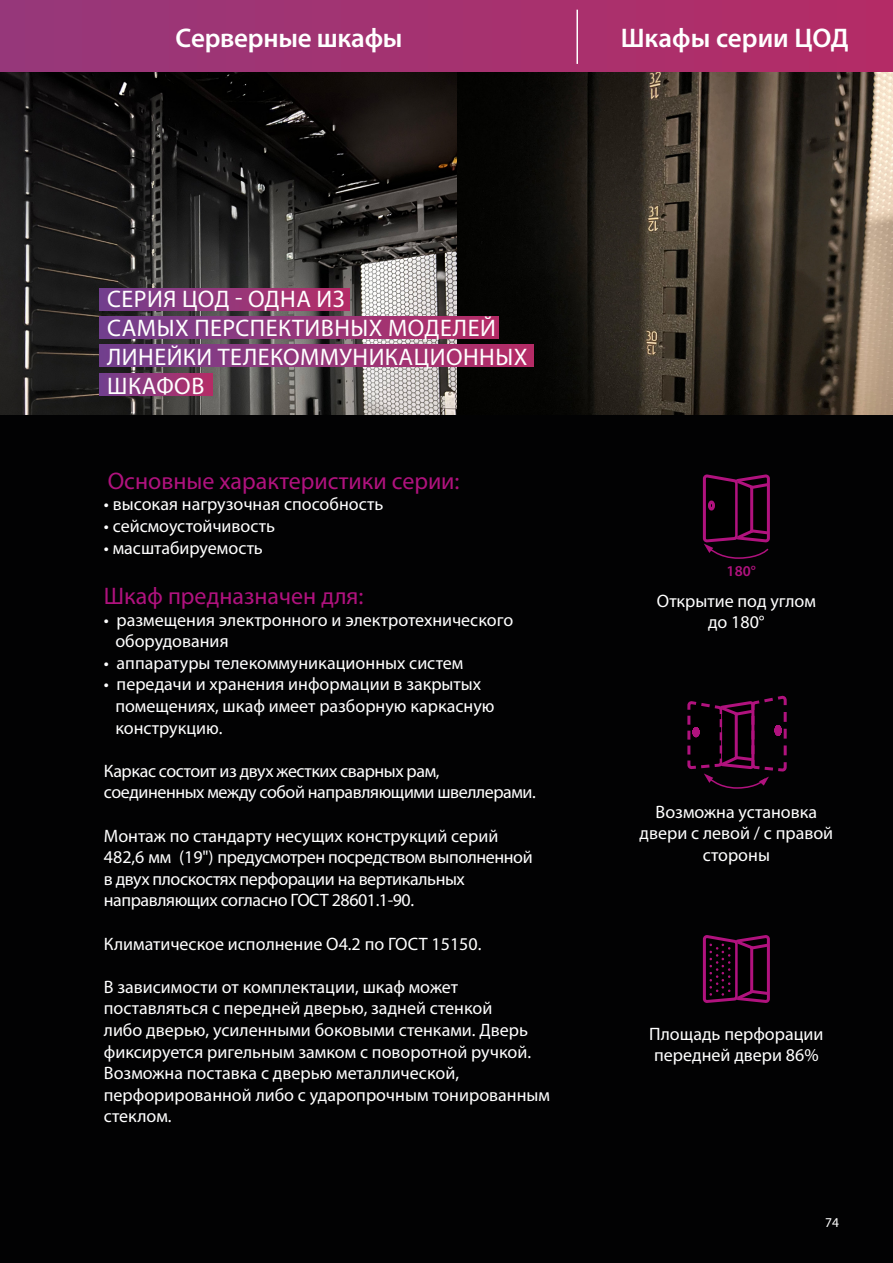
<style>
.page{position:relative;width:893px;height:1263px;background:#020203}
.page>*{position:absolute;margin:0;border:0;box-sizing:border-box;transform-origin:0 0}
.t1{font:600 27px "Myriad Pro";letter-spacing:-.01em;color:#fff}
.t2{font:24px/28.8px "Myriad Pro";letter-spacing:.02em;color:#fff}
.t3{font:24px "Myriad Pro";color:#b0127e}
.t4{font:18px/21.6px "Myriad Pro";color:#fff}
.t5{font:18px/21.6px "Myriad Pro";letter-spacing:-.025em;color:#fff}
.t6{font:600 15px "Myriad Pro";color:#b0127e}
.t7{font:13.5px "Myriad Pro";color:#fff}
</style>
<div class="page">
<div style="left:0;top:0;width:893px;height:73px;background:linear-gradient(to right,#96387a,#b42c66)"></div>
<hr style="left:576px;top:10px;width:2px;height:54px;background:#fff">
<img style="left:0;top:72px;width:893px;height:342px">
<div style="left:100px;top:288px;width:250px;height:22px;background:linear-gradient(to right,#73408e,#b52d66)"></div>
<div style="left:100px;top:316px;width:399px;height:23px;background:linear-gradient(to right,#73408e,#b62d66)"></div>
<div style="left:100px;top:344px;width:434px;height:23px;background:linear-gradient(to right,#73408e,#b52d66)"></div>
<div style="left:100px;top:373px;width:112px;height:23px;background:linear-gradient(to right,#73408e,#b42d67)"></div>
<svg style="left:702px;top:474px;width:68px;height:85px"></svg>
<svg style="left:687px;top:695px;width:100px;height:94px"></svg>
<svg style="left:702px;top:935px;width:68px;height:68px"></svg>
<h1 class="t1" style="left:175px;top:21px;width:228px">Cерверные шкафы</h1>
<h1 class="t1" style="left:621px;top:21px;width:229px">Шкафы серии ЦОД</h1>
<h2 class="t2" style="left:107px;top:284px;width:422px">СЕРИЯ ЦОД - ОДНА ИЗ<br>САМЫХ ПЕРСПЕКТИВНЫХ МОДЕЛЕЙ<br>ЛИНЕЙКИ ТЕЛЕКОММУНИКАЦИОННЫХ<br>ШКАФОВ</h2>
<h2 class="t3" style="left:108px;top:466px;width:353px">Основные характеристики серии:</h2>
<p class="t4" style="left:104px;top:493px;width:281px">• высокая нагрузочная способность</p>
<p class="t4" style="left:104px;top:515px;width:173px">• сейсмоустойчивость</p>
<p class="t4" style="left:104px;top:536px;width:161px">• масштабируемость</p>
<h2 class="t3" style="left:104px;top:581px;width:261px">Шкаф предназначен для:</h2>
<p class="t4" style="left:115px;top:608px;width:399px;text-indent:-11px">• размещения электронного и электротехнического оборудования</p>
<p class="t4" style="left:104px;top:652px;width:361px">• аппаратуры телекоммуникационных систем</p>
<p class="t4" style="left:115px;top:673px;width:381px;text-indent:-11px">• передачи и хранения информации в закрытых помещениях, шкаф имеет разборную каркасную конструкцию.</p>
<p class="t5" style="left:104px;top:760px;width:433px">Каркас состоит из двух жестких сварных рам, соединенных между собой направляющими швеллерами.</p>
<p class="t5" style="left:104px;top:824px;width:430px">Монтаж по стандарту несущих конструкций серий 482,6 мм (19") предусмотрен посредством выполненной в двух плоскостях перфорации на вертикальных направляющих согласно ГОСТ 28601.1-90.</p>
<p class="t4" style="left:104px;top:932px;width:379px">Климатическое исполнение О4.2 по ГОСТ 15150.</p>
<p class="t4" style="left:104px;top:976px;width:448px">В зависимости от комплектации, шкаф может поставляться с передней дверью, задней стенкой<br>либо дверью, усиленными боковыми стенками. Дверь фиксируется ригельным замком с поворотной ручкой.<br>Возможна поставка с дверью металлической, перфорированной либо с ударопрочным тонированным стеклом.</p>
<p class="t6" style="left:727px;top:562px;width:31px">180°</p>
<p class="t4" style="left:657px;top:590px;width:161px;text-align:center">Открытие под углом до 180°</p>
<p class="t4" style="left:640px;top:800px;width:195px;text-align:center">Возможна установка двери с левой / с правой стороны</p>
<p class="t4" style="left:649px;top:1023px;width:176px">Площадь перфорации передней двери 86%</p>
<p class="t7" style="left:825px;top:1214px;width:15px">74</p>
</div>
